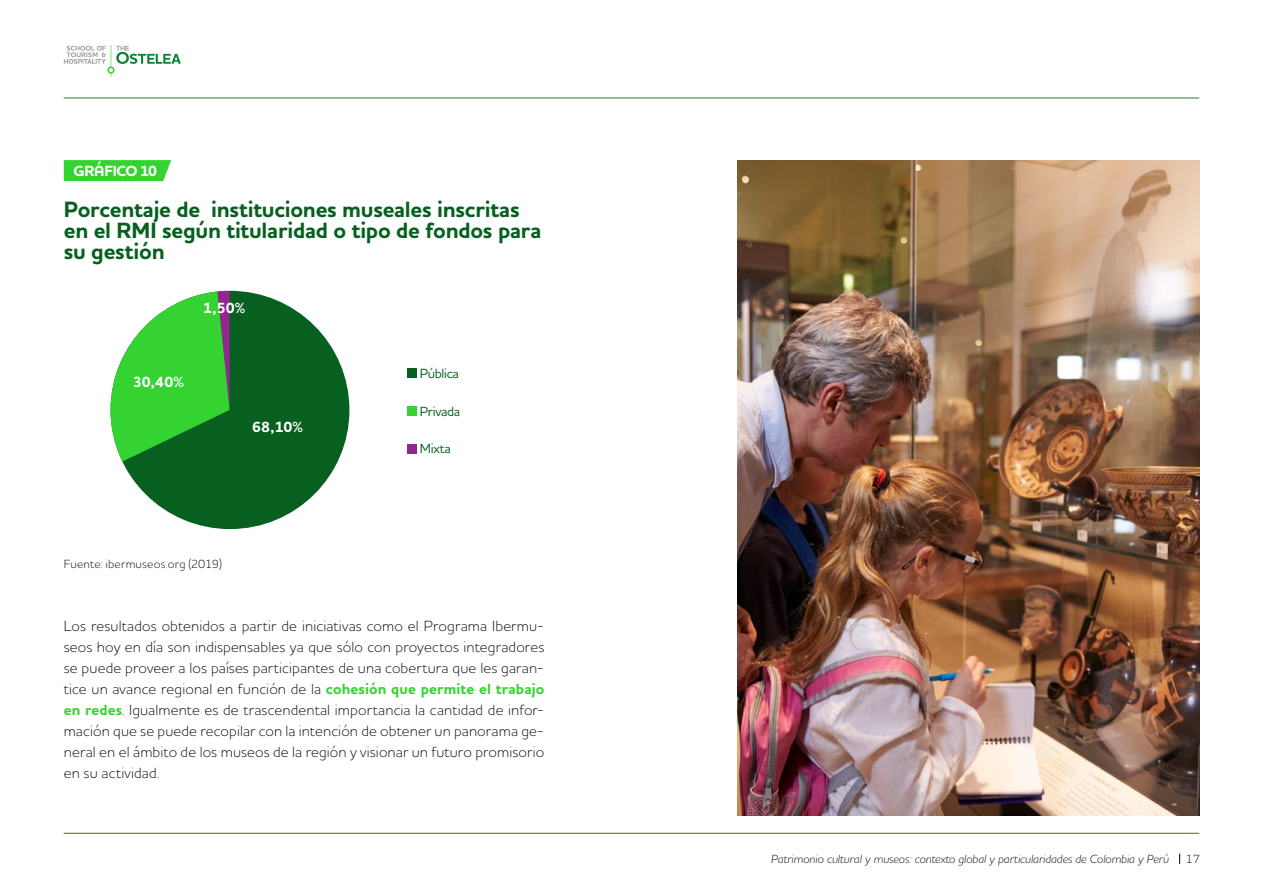
<style>
.page{position:relative;width:1263px;height:893px;background:#fff}
.page>*{position:absolute;margin:0;border:0;box-sizing:border-box;transform-origin:0 0}
.t1{font:700 22.5px/21px "Houschka Pro";letter-spacing:-.01em;color:#07601f}
.t2{font:300 15px/21px "Houschka Pro";letter-spacing:.01em;color:#000;text-align:justify}
.t3{font:700 15px "Houschka Pro";letter-spacing:-.02em;color:#fff}
.t4{font:500 13.5px "Houschka Pro";letter-spacing:-.025em;color:#07601f}
.t5{font:italic 300 12px "Houschka Pro";color:#000}
.t6{font:300 12px "Houschka Pro";letter-spacing:.015em;color:#000}
.s1{font-weight:700;color:#35d331}
</style>
<div class="page">
<hr style="left:64px;top:98px;width:1135px;height:1px;background:#148637">
<svg style="left:64px;top:45px;width:117px;height:32px"></svg>
<hr style="left:64px;top:833px;width:1135px;height:1px;background:#148637">
<div style="left:111px;top:291px;width:238px;height:238px;background:#07601f;border-radius:50%"></div>
<svg style="left:64px;top:160px;width:107px;height:21px;background:#3dd439"></svg>
<svg style="left:111px;top:291px;width:119px;height:171px"></svg>
<div style="left:407px;top:369px;width:9px;height:9px;background:#07601f"></div>
<div style="left:407px;top:406px;width:9px;height:10px;background:#35d331"></div>
<div style="left:407px;top:444px;width:9px;height:9px;background:#94268f"></div>
<img style="left:738px;top:160px;width:461px;height:655px">
<p class="t3" style="left:74px;top:161px;width:85px">GRÁFICO 10</p>
<h1 class="t1" style="left:64px;top:199px;width:479px">Porcentaje de instituciones museales inscritas en el RMI según titularidad o tipo de fondos para su gestión</h1>
<p class="t3" style="left:203px;top:298px;width:44px">1,50%</p>
<p class="t3" style="left:133px;top:372px;width:52px">30,40%</p>
<p class="t3" style="left:252px;top:417px;width:52px">68,10%</p>
<p class="t6" style="left:64px;top:557px;width:160px">Fuente: ibermuseos.org (2019)</p>
<p class="t4" style="left:420px;top:365px;width:41px">Pública</p>
<p class="t4" style="left:420px;top:402px;width:42px">Privada</p>
<p class="t4" style="left:420px;top:440px;width:33px">Mixta</p>
<p class="t2" style="left:64px;top:615px;width:482px">Los resultados obtenidos a partir de iniciativas como el Programa Ibermu&shy;seos hoy en día son indispensables ya que sólo con proyectos integradores se puede proveer a los países participantes de una cobertura que les garan&shy;tice un avance regional en función de la <span class="s1">cohesión que permite el trabajo en redes</span>. Igualmente es de trascendental importancia la cantidad de infor&shy;mación que se puede recopilar con la intención de obtener un panorama ge&shy;neral en el ámbito de los museos de la región y visionar un futuro promisorio en su actividad.</p>
<p class="t5" style="left:771px;top:851px;width:399px">Patrimonio cultural y museos: contexto global y particularidades de Colombia y Perú</p>
<p class="t6" style="left:1186px;top:851px;width:16px">17</p>
</div>
